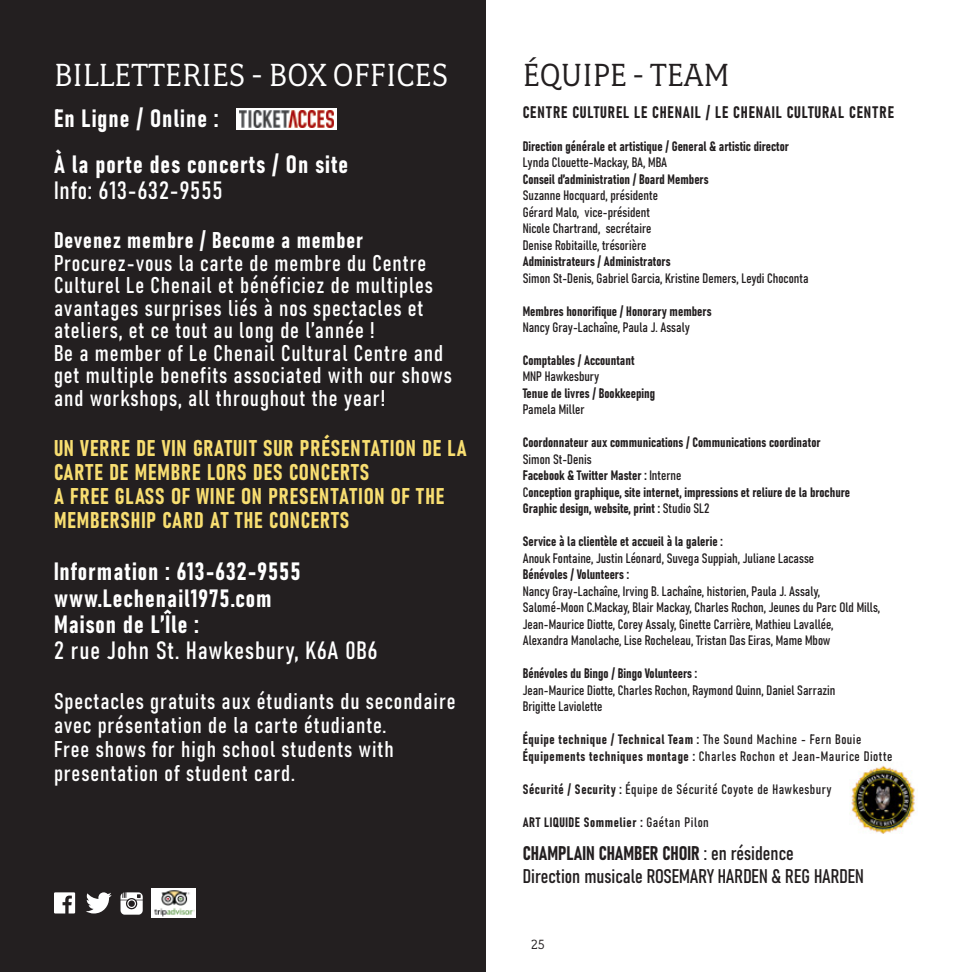
<style>
.page{position:relative;width:972px;height:972px;background:#fff}
.page>*{position:absolute;margin:0;border:0;box-sizing:border-box;transform-origin:0 0}
.t1{font:36px "Fairplex Narrow OT";color:#fff}
.t2{font:36px "Fairplex Narrow OT";color:#231f20}
.t3{font:24.75px/26.2px "Bahnschrift";letter-spacing:.04em;color:#fff}
.t4{font:22.5px/22.5px "Bahnschrift";letter-spacing:.04em;color:#fff}
.t5{font:22.5px/24px "Bahnschrift";letter-spacing:.04em;color:#f8de71}
.t6{font:19.5px/22.5px "Bahnschrift";color:#231f20}
.t7{font:16.5px "Bahnschrift";letter-spacing:.05em;color:#231f20}
.t8{font:15px "Fairplex Narrow OT";color:#231f20}
.t9{font:13.5px/16.5px "Bahnschrift";color:#231f20}
.t10{font:13.5px/16.5px "Bahnschrift";letter-spacing:.04em;color:#231f20}
</style>
<div class="page">
<img style="left:851px;top:763px;width:64px;height:71px">
<div style="left:0;top:0;width:486px;height:972px;background:#231f20"></div>
<svg style="left:86px;top:892px;width:26px;height:22px"></svg>
<svg style="left:54px;top:892px;width:21px;height:22px"></svg>
<svg style="left:121px;top:892px;width:22px;height:23px"></svg>
<img style="left:152px;top:888px;width:44px;height:30px">
<div style="left:236px;top:108px;width:101px;height:22px;background:linear-gradient(to right,#fff,#fff)"></div>
<img style="left:239px;top:110px;width:95px;height:17px">
<h1 class="t1" style="left:54px;top:55px;width:396px">BILLETTERIES - BOX OFFICES</h1>
<h2 class="t3" style="left:54px;top:94px;width:296px;line-height:46.5px">En Ligne / Online :<br>À la porte des concerts / On site</h2>
<h2 class="t3" style="left:54px;top:177px;width:170px">Info: 613-632-9555</h2>
<p class="t4" style="left:54px;top:229px;width:400px">Devenez membre / Become a member Procurez-vous la carte de membre du Centre Culturel Le Chenail et bénéficiez de multiples avantages surprises liés à nos spectacles et ateliers, et ce tout au long de l’année !<br>Be a member of Le Chenail Cultural Centre and get multiple benefits associated with our shows and workshops, all throughout the year!</p>
<h3 class="t5" style="left:54px;top:436px;width:414px">UN VERRE DE VIN GRATUIT SUR PRÉSENTATION DE LA CARTE DE MEMBRE LORS DES CONCERTS<br>A FREE GLASS OF WINE ON PRESENTATION OF THE MEMBERSHIP CARD AT THE CONCERTS</h3>
<h2 class="t3" style="left:54px;top:558px;width:325px">Information : 613-632-9555 www.Lechenail1975.com<br>Maison de L’Île :<br>2 rue John St. Hawkesbury, K6A 0B6</h2>
<h3 class="t4" style="left:54px;top:689px;width:403px;line-height:24px">Spectacles gratuits aux étudiants du secondaire avec présentation de la carte étudiante.<br>Free shows for high school students with presentation of student card.</h3>
<h1 class="t2" style="left:523px;top:55px;width:208px">ÉQUIPE - TEAM</h1>
<p class="t7" style="left:523px;top:101px;width:373px">CENTRE CULTUREL LE CHENAIL / LE CHENAIL CULTURAL CENTRE</p>
<p class="t9" style="left:523px;top:137px;width:287px">Direction générale et artistique / General &amp; artistic director Lynda Clouette-Mackay, BA, MBA<br>Conseil d’administration / Board Members<br>Suzanne Hocquard, présidente<br>Gérard Malo, vice-président<br>Nicole Chartrand, secrétaire<br>Denise Robitaille, trésorière<br>Administrateurs / Administrators<br>Simon St-Denis, Gabriel Garcia, Kristine Demers, Leydi Choconta</p>
<p class="t9" style="left:523px;top:302px;width:190px">Membres honorifique / Honorary members<br>Nancy Gray-Lachaîne, Paula J. Assaly</p>
<p class="t9" style="left:523px;top:352px;width:134px">Comptables / Accountant<br>MNP Hawkesbury<br>Tenue de livres / Bookkeeping<br>Pamela Miller</p>
<p class="t9" style="left:523px;top:434px;width:329px">Coordonnateur aux communications / Communications coordinator Simon St-Denis<br>Facebook &amp; Twitter Master : Interne<br>Conception graphique, site internet, impressions et reliure de la brochure Graphic design, website, print : Studio SL2</p>
<p class="t9" style="left:523px;top:533px;width:359px">Service à la clientèle et accueil à la galerie :<br>Anouk Fontaine, Justin Léonard, Suvega Suppiah, Juliane Lacasse<br>Bénévoles / Volunteers :<br>Nancy Gray-Lachaîne, Irving B. Lachaîne, historien, Paula J. Assaly, Salomé-Moon C.Mackay, Blair Mackay, Charles Rochon, Jeunes du Parc Old Mills, Jean-Maurice Diotte, Corey Assaly, Ginette Carrière, Mathieu Lavallée, Alexandra Manolache, Lise Rocheleau, Tristan Das Eiras, Mame Mbow</p>
<p class="t9" style="left:523px;top:665px;width:314px">Bénévoles du Bingo / Bingo Volunteers :<br>Jean-Maurice Diotte, Charles Rochon, Raymond Quinn, Daniel Sarrazin<br>Brigitte Laviolette</p>
<p class="t10" style="left:523px;top:731px;width:371px">Équipe technique / Technical Team : The Sound Machine - Fern Bouie<br>Équipements techniques montage : Charles Rochon et Jean-Maurice Diotte</p>
<p class="t10" style="left:523px;top:781px;width:310px">Sécurité / Security : Équipe de Sécurité Coyote de Hawkesbury</p>
<p class="t10" style="left:523px;top:814px;width:188px">ART LIQUIDE Sommelier : Gaétan Pilon</p>
<h3 class="t6" style="left:523px;top:842px;width:343px">CHAMPLAIN CHAMBER CHOIR : en résidence<br>Direction musicale ROSEMARY HARDEN &amp; REG HARDEN</h3>
<p class="t8" style="left:531px;top:936px;width:15px">25</p>
</div>
